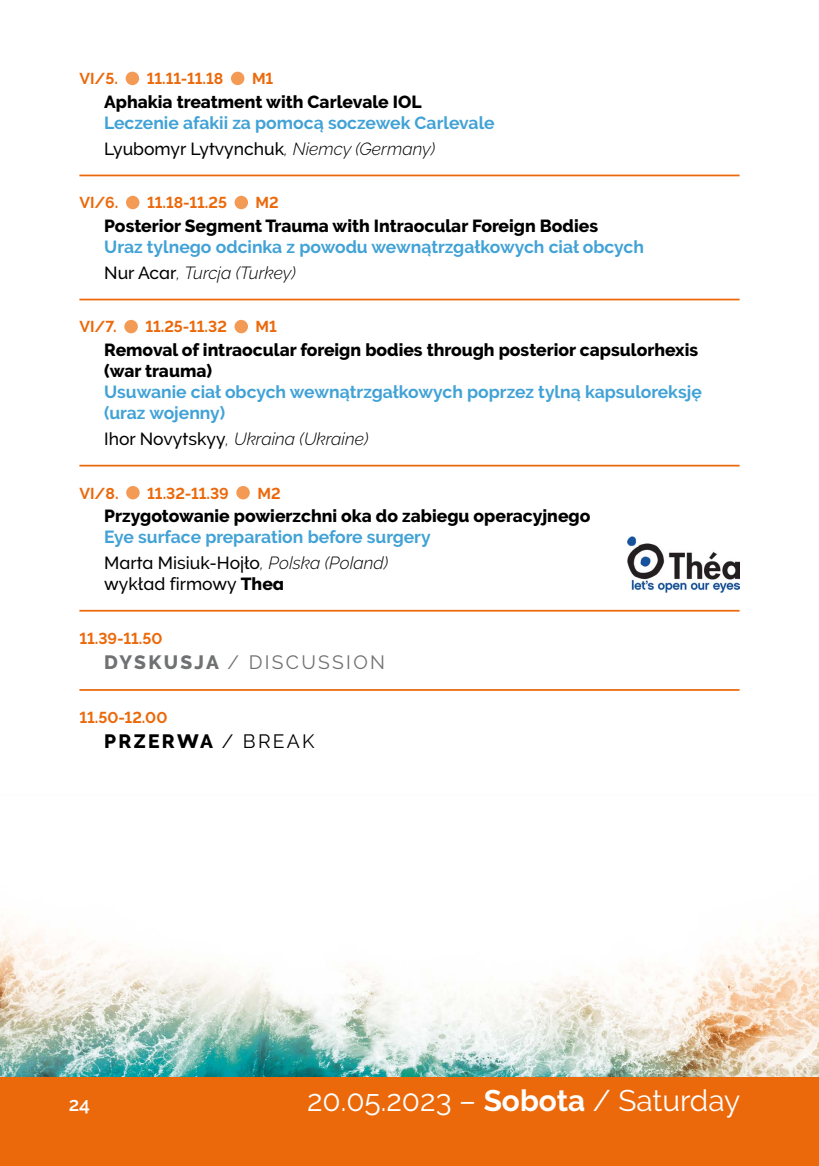
<style>
.page{position:relative;width:819px;height:1166px;background:#fff}
.page>*{position:absolute;margin:0;border:0;box-sizing:border-box;transform-origin:0 0}
.t1{font:29.75px "Raleway";color:#fff}
.PR_DYSKUSJA{font:19.25px "Raleway";letter-spacing:.12em;color:#707172}
.PR_kawa{font:800 19.25px "Raleway";letter-spacing:.12em;color:#000}
.t2{font:600 19.25px "Raleway";color:#fff}
.PR_tytuł_ang{font:800 17.5px/21px "Raleway";color:#000}
.PR_tytuł{font:700 17.5px/21px "Raleway";color:#41a2d6}
.PR_wykładowca{font:500 17.5px/21px "Raleway";color:#000}
.PR_wykładowca-2{font:italic 300 17.5px "Raleway";color:#000}
.PR_godzina{font:700 15.75px "Raleway";color:#eb690b}
.s1{font-weight:300;font-style:italic}
.s2{font-weight:500;font-style:normal}
.s3{font-weight:800}
.s4{font-weight:400}
.s5{font-weight:700}
</style>
<div class="page">
<img style="left:0;top:915px;width:819px;height:161px">
<div style="left:0;top:1076px;width:819px;height:90px;background:#eb690b"></div>
<hr style="left:79px;top:175px;width:660px;height:1px;background:#eb690b">
<hr style="left:79px;top:299px;width:660px;height:1px;background:#eb690b">
<hr style="left:79px;top:465px;width:660px;height:1px;background:#eb690b">
<hr style="left:79px;top:610px;width:660px;height:1px;background:#eb690b">
<hr style="left:79px;top:689px;width:660px;height:2px;background:#eb690b">
<div style="left:126px;top:72px;width:13px;height:13px;background:#f39a55;border-radius:50%"></div>
<div style="left:231px;top:72px;width:13px;height:13px;background:#f39a55;border-radius:50%"></div>
<div style="left:126px;top:196px;width:13px;height:13px;background:#f39a55;border-radius:50%"></div>
<div style="left:234px;top:196px;width:14px;height:13px;background:#f39a55;border-radius:50%"></div>
<div style="left:124px;top:320px;width:14px;height:13px;background:#f39a55;border-radius:50%"></div>
<div style="left:234px;top:320px;width:14px;height:13px;background:#f39a55;border-radius:50%"></div>
<div style="left:126px;top:486px;width:14px;height:13px;background:#f39a55;border-radius:50%"></div>
<div style="left:236px;top:486px;width:14px;height:13px;background:#f39a55;border-radius:50%"></div>
<img style="left:627px;top:536px;width:112px;height:56px">
<p class="PR_godzina" style="left:79px;top:70px;width:40px">VI/5.</p>
<p class="PR_godzina" style="left:147px;top:70px;width:78px">11.11-11.18</p>
<p class="PR_godzina" style="left:252px;top:70px;width:23px">M1</p>
<p class="PR_tytuł_ang" style="left:104px;top:91px;width:319px">Aphakia treatment with Carlevale IOL</p>
<p class="PR_tytuł" style="left:104px;top:112px;width:392px">Leczenie afakii za pomocą soczewek Carlevale</p>
<p class="PR_wykładowca" style="left:104px;top:138px;width:332px">Lyubomyr Lytvynchuk<span class="s1">, Niemcy (Germany)</span></p>
<p class="PR_godzina" style="left:79px;top:194px;width:40px">VI/6.</p>
<p class="PR_godzina" style="left:147px;top:194px;width:81px">11.18-11.25</p>
<p class="PR_godzina" style="left:255px;top:194px;width:25px">M2</p>
<p class="PR_tytuł_ang" style="left:104px;top:215px;width:495px">Posterior Segment Trauma with Intraocular Foreign Bodies</p>
<p class="PR_tytuł" style="left:104px;top:236px;width:541px">Uraz tylnego odcinka z powodu wewnątrzgałkowych ciał obcych</p>
<p class="PR_wykładowca-2" style="left:104px;top:262px;width:193px"><span class="s2">Nur Acar</span>, Turcja (Turkey)</p>
<p class="PR_godzina" style="left:79px;top:318px;width:39px">VI/7.</p>
<p class="PR_godzina" style="left:145px;top:318px;width:83px">11.25-11.32</p>
<p class="PR_godzina" style="left:255px;top:318px;width:23px">M1</p>
<p class="PR_tytuł_ang" style="left:104px;top:339px;width:595px">Removal of intraocular foreign bodies through posterior capsulorhexis (war trauma)</p>
<p class="PR_tytuł" style="left:104px;top:381px;width:599px">Usuwanie ciał obcych wewnątrzgałkowych poprzez tylną kapsuloreksję (uraz wojenny)</p>
<p class="PR_wykładowca-2" style="left:104px;top:428px;width:266px"><span class="s2">Ihor Novytskyy</span>, Ukraina (Ukraine)</p>
<p class="PR_godzina" style="left:79px;top:484px;width:41px">VI/8.</p>
<p class="PR_godzina" style="left:147px;top:484px;width:83px">11.32-11.39</p>
<p class="PR_godzina" style="left:257px;top:484px;width:25px">M2</p>
<p class="PR_tytuł_ang" style="left:104px;top:505px;width:487px">Przygotowanie powierzchni oka do zabiegu operacyjnego</p>
<p class="PR_tytuł" style="left:104px;top:526px;width:328px">Eye surface preparation before surgery</p>
<p class="PR_wykładowca" style="left:104px;top:552px;width:285px">Marta Misiuk-Hojło<span class="s1">, Polska (Poland) </span>wykład firmowy <span class="s3">Thea</span></p>
<p class="PR_godzina" style="left:79px;top:629px;width:84px">11.39-11.50</p>
<p class="PR_DYSKUSJA" style="left:104px;top:651px;width:282px"><span class="s3">DYSKUSJA</span> / DISCUSSION</p>
<p class="PR_godzina" style="left:79px;top:708px;width:89px">11.50-12.00</p>
<p class="PR_kawa" style="left:104px;top:731px;width:212px">PRZERWA <span class="s4">/ BREAK</span></p>
<p class="t2" style="left:69px;top:1093px;width:23px">24</p>
<h1 class="t1" style="left:307px;top:1083px;width:435px">20.05.2023 – <span class="s5">Sobota</span> / Saturday</h1>
</div>
